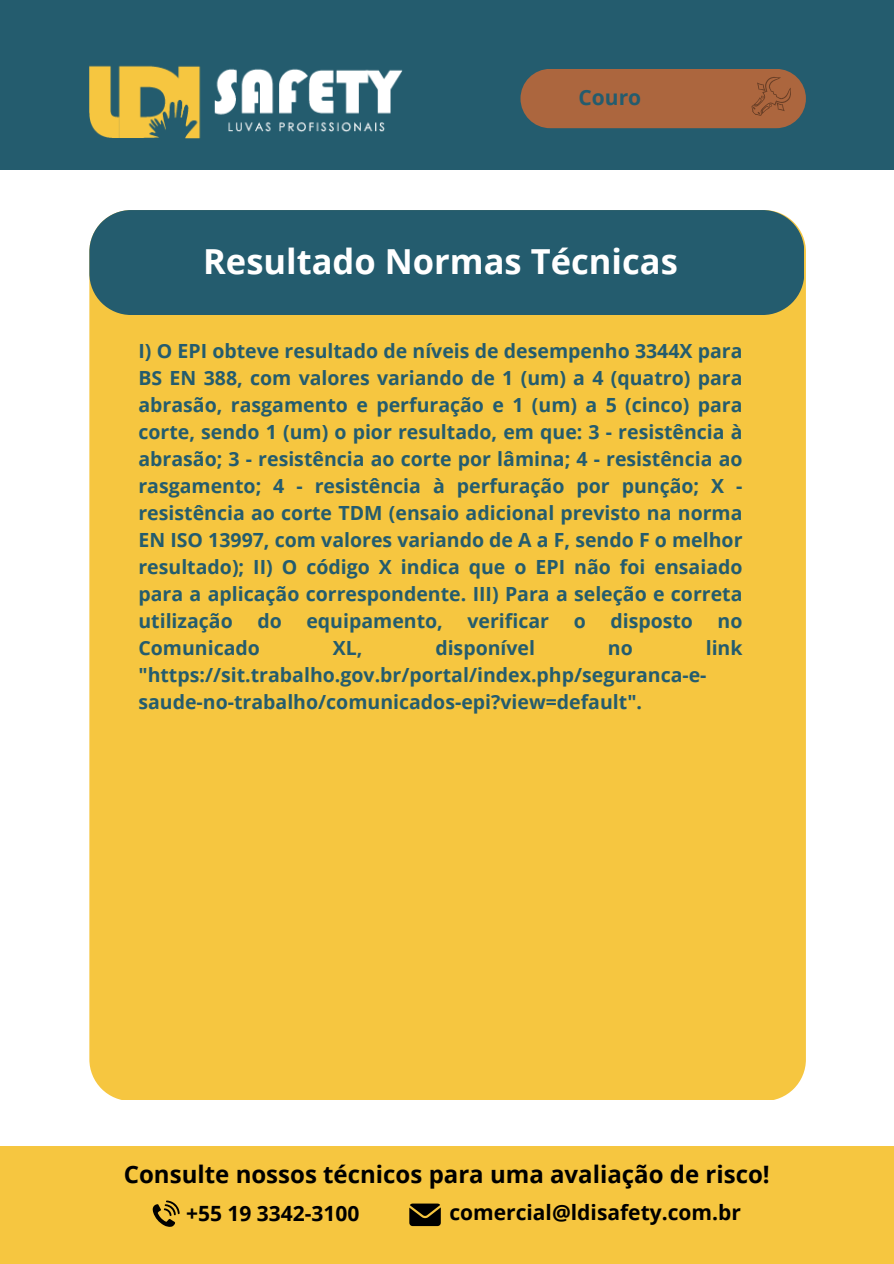
<style>
.page{position:relative;width:894px;height:1264px;background:#fff}
.page>*{position:absolute;margin:0;border:0;box-sizing:border-box;transform-origin:0 0}
.t1{font:700 34.5px "Open Sans";color:#fff}
.t2{font:700 24px "Open Sans";color:#000}
.t3{font:700 21px "Open Sans";color:#000}
.t4{font:700 21px "Open Sans";color:#245c6e}
.t5{font:700 19.5px/27px "Open Sans";color:#245c6e;text-align:justify}
</style>
<div class="page">
<div style="left:0;top:0;width:893px;height:170px;background:#245c6e"></div>
<img style="left:89px;top:65px;width:313px;height:73px">
<div style="left:0;top:1146px;width:893px;height:117px;background:#f6c640"></div>
<svg style="left:152px;top:1200px;width:27px;height:27px"></svg>
<svg style="left:409px;top:1203px;width:31px;height:22px"></svg>
<div style="left:89px;top:239px;width:716px;height:860px;background:#f6c640"></div>
<div style="left:89px;top:210px;width:715px;height:105px;background:#245c6e"></div>
<div style="left:520px;top:69px;width:285px;height:59px;background:#ac663e;border-radius:30px"></div>
<svg style="left:751px;top:69px;width:48px;height:59px"></svg>
<p class="t4" style="left:578px;top:83px;width:64px">Couro</p>
<p class="t1" style="left:203px;top:237px;width:476px">Resultado Normas Técnicas</p>
<h2 class="t5" style="left:138px;top:337px;width:605px">I) O EPI obteve resultado de níveis de desempenho 3344X para BS EN 388, com valores variando de 1 (um) a 4 (quatro) para abrasão, rasgamento e perfuração e 1 (um) a 5 (cinco) para corte, sendo 1 (um) o pior resultado, em que: 3 - resistência à abrasão; 3 - resistência ao corte por lâmina; 4 - resistência ao rasgamento; 4 - resistência à perfuração por punção; X - resistência ao corte TDM (ensaio adicional previsto na norma EN ISO 13997, com valores variando de A a F, sendo F o melhor resultado); II) O código X indica que o EPI não foi ensaiado para a aplicação correspondente. III) Para a seleção e correta utilização</h2>
<h2 class="t5" style="left:257px;top:607px;width:26px">do</h2>
<h2 class="t5" style="left:306px;top:607px;width:138px">equipamento,</h2>
<h2 class="t5" style="left:467px;top:607px;width:83px">verificar</h2>
<h2 class="t5" style="left:573px;top:607px;width:14px">o</h2>
<h2 class="t5" style="left:610px;top:607px;width:84px">disposto</h2>
<h2 class="t5" style="left:717px;top:607px;width:26px">no</h2>
<h2 class="t5" style="left:138px;top:634px;width:123px">Comunicado</h2>
<h2 class="t5" style="left:333px;top:634px;width:31px">XL,</h2>
<h2 class="t5" style="left:435px;top:634px;width:101px">disponível</h2>
<h2 class="t5" style="left:607px;top:634px;width:26px">no</h2>
<h2 class="t5" style="left:138px;top:634px;width:605px;text-align:left;text-indent:567px">link "https://sit.trabalho.gov.br/portal/index.php/seguranca-e&shy;saude-no-trabalho/comunicados-epi?view=default".</h2>
<p class="t2" style="left:124px;top:1157px;width:647px">Consulte nossos técnicos para uma avaliação de risco!</p>
<p class="t3" style="left:186px;top:1198px;width:175px">+55 19 3342-3100</p>
<h1 class="t3" style="left:449px;top:1197px;width:293px">comercial@ldisafety.com.br</h1>
</div>
